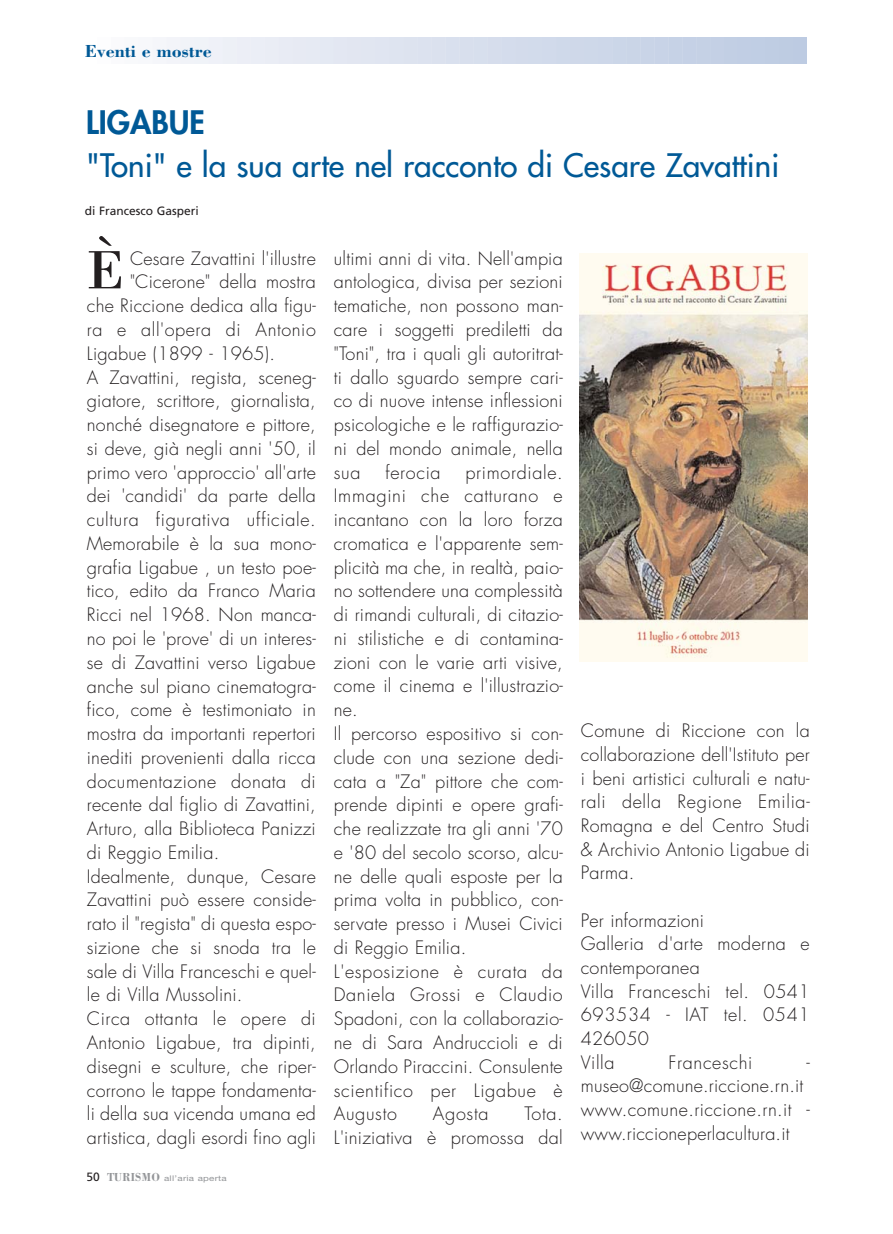
<style>
.page{position:relative;width:893px;height:1234px;background:#fff}
.page>*{position:absolute;margin:0;border:0;box-sizing:border-box;transform-origin:0 0}
.t1{font:55.65px "Bodoni";color:#231f20}
.t2{font:31.5px "Futura";color:#005996}
.t3{font:800 31.5px "Futura";color:#005996}
.t4{font:300 18px/23.7px "Futura";letter-spacing:.01em;color:#231f20}
.t5{font:300 18px "Futura";letter-spacing:.03em;color:#231f20}
.t6{font:300 18px "Futura";letter-spacing:.035em;color:#231f20}
.t7{font:700 18px "Bodoni";color:#005996}
.t8{font:12px "Frutiger";color:#231f20}
.t9{font:7.8px "Helvetica Neue";letter-spacing:.03em;color:#939598;scale:1.25 1}
.s1{font-family:"Frutiger";font-size:12px;color:#231f20}
.s2{font-family:"Bodoni";font-weight:700;font-size:12px}
</style>
<div class="page">
<hr style="left:117px;top:38px;width:3px;height:26px;background:#fafafc">
<hr style="left:131px;top:38px;width:3px;height:26px;background:#f8f9fb">
<hr style="left:145px;top:38px;width:2px;height:26px;background:#f7f8fb">
<hr style="left:159px;top:38px;width:2px;height:26px;background:#f5f6fa">
<hr style="left:172px;top:38px;width:3px;height:26px;background:#f3f4f9">
<hr style="left:186px;top:38px;width:3px;height:26px;background:#f1f3f8">
<hr style="left:200px;top:38px;width:3px;height:26px;background:#f0f3f8">
<hr style="left:214px;top:38px;width:3px;height:26px;background:#eff1f8">
<hr style="left:228px;top:38px;width:3px;height:26px;background:#edf0f6">
<hr style="left:242px;top:38px;width:3px;height:26px;background:#eceef6">
<hr style="left:256px;top:38px;width:3px;height:26px;background:#ebeef6">
<hr style="left:270px;top:38px;width:3px;height:26px;background:#eaedf5">
<hr style="left:284px;top:38px;width:3px;height:26px;background:#e8ebf4">
<hr style="left:298px;top:38px;width:3px;height:26px;background:#e7eaf3">
<hr style="left:312px;top:38px;width:3px;height:26px;background:#e6eaf3">
<hr style="left:326px;top:38px;width:3px;height:26px;background:#e4e9f3">
<hr style="left:340px;top:38px;width:2px;height:26px;background:#e3e7f2">
<hr style="left:354px;top:38px;width:2px;height:26px;background:#e2e6f1">
<hr style="left:367px;top:38px;width:3px;height:26px;background:#e1e6f1">
<hr style="left:381px;top:38px;width:3px;height:26px;background:#e0e5f1">
<hr style="left:395px;top:38px;width:3px;height:26px;background:#dee4f0">
<hr style="left:409px;top:38px;width:3px;height:26px;background:#dde3ef">
<hr style="left:423px;top:38px;width:3px;height:26px;background:#dce2ef">
<hr style="left:437px;top:38px;width:3px;height:26px;background:#dbe1ee">
<hr style="left:451px;top:38px;width:3px;height:26px;background:#d9e0ee">
<hr style="left:465px;top:38px;width:3px;height:26px;background:#d8dfed">
<hr style="left:479px;top:38px;width:3px;height:26px;background:#d7dfed">
<hr style="left:493px;top:38px;width:3px;height:26px;background:#d6ddec">
<hr style="left:507px;top:38px;width:3px;height:26px;background:#d4dcec">
<hr style="left:521px;top:38px;width:3px;height:26px;background:#d3dbeb">
<hr style="left:535px;top:38px;width:3px;height:26px;background:#d2dbeb">
<hr style="left:549px;top:38px;width:2px;height:26px;background:#d1daeb">
<hr style="left:562px;top:38px;width:3px;height:26px;background:#cfd9ea">
<hr style="left:576px;top:38px;width:3px;height:26px;background:#cfd8e9">
<hr style="left:590px;top:38px;width:3px;height:26px;background:#ced8e9">
<hr style="left:604px;top:38px;width:3px;height:26px;background:#cdd7e9">
<hr style="left:618px;top:38px;width:3px;height:26px;background:#cbd6e8">
<hr style="left:632px;top:38px;width:3px;height:26px;background:#cad5e7">
<hr style="left:646px;top:38px;width:3px;height:26px;background:#c9d4e7">
<hr style="left:660px;top:38px;width:3px;height:26px;background:#c8d3e7">
<hr style="left:674px;top:38px;width:3px;height:26px;background:#c6d2e6">
<hr style="left:688px;top:38px;width:3px;height:26px;background:#c5d1e6">
<hr style="left:702px;top:38px;width:3px;height:26px;background:#c5d1e5">
<hr style="left:716px;top:38px;width:3px;height:26px;background:#c4d0e5">
<hr style="left:730px;top:38px;width:3px;height:26px;background:#c2cfe4">
<hr style="left:744px;top:38px;width:2px;height:26px;background:#c1cee4">
<hr style="left:758px;top:38px;width:2px;height:26px;background:#c0cee4">
<hr style="left:771px;top:38px;width:3px;height:26px;background:#bfcde3">
<hr style="left:785px;top:38px;width:3px;height:26px;background:#becce2">
<hr style="left:799px;top:38px;width:3px;height:26px;background:#bdcbe2">
<img style="left:579px;top:253px;width:229px;height:408px">
<p class="t7" style="left:85px;top:44px;width:129px">Eventi e mostre</p>
<h2 class="t3" style="left:86px;top:106px;width:120px">LIGABUE</h2>
<h2 class="t2" style="left:86px;top:149px;width:695px">"Toni" e la sua arte nel racconto di Cesare Zavattini</h2>
<p class="t8" style="left:85px;top:205px;width:115px">di Francesco Gasperi</p>
<h1 class="t1" style="left:87px;top:247px;width:39px">È</h1>
<p class="t4" style="left:130px;top:248px;width:187px">Cesare Zavattini l'illustre</p>
<p class="t4" style="left:130px;top:271px;width:187px">"Cicerone" della mostra</p>
<p class="t4" style="left:87px;top:295px;width:230px">che Riccione dedica alla figu-</p>
<p class="t5" style="left:87px;top:321px;width:230px">ra e all'opera di Antonio</p>
<p class="t4" style="left:87px;top:343px;width:190px">Ligabue (1899 - 1965).</p>
<p class="t4" style="left:87px;top:366px;width:230px">A Zavattini, regista, sceneg-</p>
<p class="t4" style="left:87px;top:390px;width:230px">giatore, scrittore, giornalista,</p>
<p class="t4" style="left:87px;top:414px;width:230px">nonché disegnatore e pittore,</p>
<p class="t4" style="left:87px;top:438px;width:230px">si deve, già negli anni '50, il</p>
<p class="t4" style="left:87px;top:461px;width:230px">primo vero 'approccio' all'arte</p>
<p class="t4" style="left:87px;top:485px;width:230px">dei 'candidi' da parte della</p>
<p class="t6" style="left:87px;top:511px;width:230px">cultura figurativa ufficiale.</p>
<p class="t4" style="left:87px;top:533px;width:230px">Memorabile è la sua mono-</p>
<p class="t4" style="left:87px;top:556px;width:230px">grafia Ligabue , un testo poe-</p>
<p class="t4" style="left:87px;top:580px;width:230px">tico, edito da Franco Maria</p>
<p class="t4" style="left:87px;top:604px;width:230px">Ricci nel 1968. Non manca-</p>
<p class="t4" style="left:87px;top:628px;width:230px">no poi le 'prove' di un interes-</p>
<p class="t4" style="left:87px;top:651px;width:230px">se di Zavattini verso Ligabue</p>
<p class="t4" style="left:87px;top:675px;width:230px">anche sul piano cinematogra-</p>
<p class="t4" style="left:87px;top:699px;width:230px">fico, come è testimoniato in</p>
<p class="t4" style="left:87px;top:723px;width:230px">mostra da importanti repertori</p>
<p class="t4" style="left:87px;top:746px;width:230px">inediti provenienti dalla ricca</p>
<p class="t5" style="left:87px;top:772px;width:230px">documentazione donata di</p>
<p class="t4" style="left:87px;top:794px;width:230px">recente dal figlio di Zavattini,</p>
<p class="t4" style="left:87px;top:818px;width:230px">Arturo, alla Biblioteca Panizzi</p>
<p class="t4" style="left:87px;top:841px;width:134px">di Reggio Emilia.</p>
<p class="t4" style="left:87px;top:865px;width:230px">Idealmente, dunque, Cesare</p>
<p class="t4" style="left:87px;top:889px;width:230px">Zavattini può essere conside-</p>
<p class="t4" style="left:87px;top:913px;width:230px">rato il "regista" di questa espo-</p>
<p class="t4" style="left:87px;top:936px;width:230px">sizione che si snoda tra le</p>
<p class="t4" style="left:87px;top:960px;width:230px">sale di Villa Franceschi e quel-</p>
<p class="t4" style="left:87px;top:984px;width:157px">le di Villa Mussolini.</p>
<p class="t5" style="left:87px;top:1010px;width:230px">Circa ottanta le opere di</p>
<p class="t4" style="left:87px;top:1031px;width:230px">Antonio Ligabue, tra dipinti,</p>
<p class="t4" style="left:87px;top:1055px;width:230px">disegni e sculture, che riper-</p>
<p class="t4" style="left:87px;top:1079px;width:230px">corrono le tappe fondamenta-</p>
<p class="t4" style="left:87px;top:1103px;width:230px">li della sua vicenda umana ed</p>
<p class="t4" style="left:87px;top:1126px;width:230px">artistica, dagli esordi fino agli</p>
<p class="t9" style="left:86px;top:1174px;width:114px"><span class="s1">50</span> <span class="s2">TURISMO</span> all’aria aperta</p>
<p class="t4" style="left:334px;top:248px;width:230px;text-align:justify">ultimi anni di vita. Nell'ampia antologica, divisa per sezioni tematiche, non possono man&shy;care i soggetti prediletti da "Toni", tra i quali gli autoritrat&shy;ti dallo sguardo sempre cari&shy;co di nuove intense inflessioni psicologiche e le raffigurazio&shy;ni del mondo animale, nella sua</p>
<p class="t6" style="left:385px;top:463px;width:57px">ferocia</p>
<p class="t4" style="left:334px;top:461px;width:230px;text-indent:132px">primordiale.<br>Immagini che catturano e incantano con la loro forza cromatica e l'apparente sem&shy;plicità ma che, in realtà, paio&shy;no sottendere una complessità di rimandi culturali, di citazio&shy;ni stilistiche e di contamina&shy;zioni con le varie arti visive, come il cinema e l'illustrazio&shy;ne.<br>Il percorso espositivo si con&shy;clude con una sezione dedi&shy;cata a "Za" pittore che com&shy;prende dipinti e opere grafi&shy;che realizzate tra gli anni '70 e '80 del secolo scorso, alcu&shy;ne delle quali esposte per la prima volta in pubblico, con&shy;servate presso i Musei Civici di Reggio Emilia.<br>L'esposizione è curata da<br>Daniela Grossi e Claudio<br>Spadoni, con la collaborazio&shy;ne di Sara Andruccioli e di<br>Orlando Piraccini. Consulente scientifico per Ligabue è<br>Augusto</p>
<p class="t4" style="left:433px;top:1103px;width:57px">Agosta</p>
<p class="t4" style="left:334px;top:1103px;width:230px;text-align:right">Tota.<br>L'iniziativa è promossa dal</p>
<p class="t4" style="left:581px;top:720px;width:230px;text-align:justify">Comune di Riccione con la collaborazione dell'Istituto per i beni artistici culturali e natu&shy;rali della Regione Emilia-Romagna e del Centro Studi &amp; Archivio Antonio Ligabue di Parma.</p>
<p class="t4" style="left:581px;top:909px;width:230px">Per informazioni<br>Galleria d'arte moderna e contemporanea<br>Villa Franceschi tel. 0541<br>693534 - IAT tel. 0541<br>426050<br>Villa</p>
<p class="t6" style="left:668px;top:1053px;width:86px">Franceschi</p>
<p class="t4" style="left:806px;top:1051px;width:5px">-</p>
<p class="t4" style="left:581px;top:1075px;width:230px">museo@comune.riccione.rn.it www.comune.riccione.rn.it - www.riccioneperlacultura.it</p>
</div>
